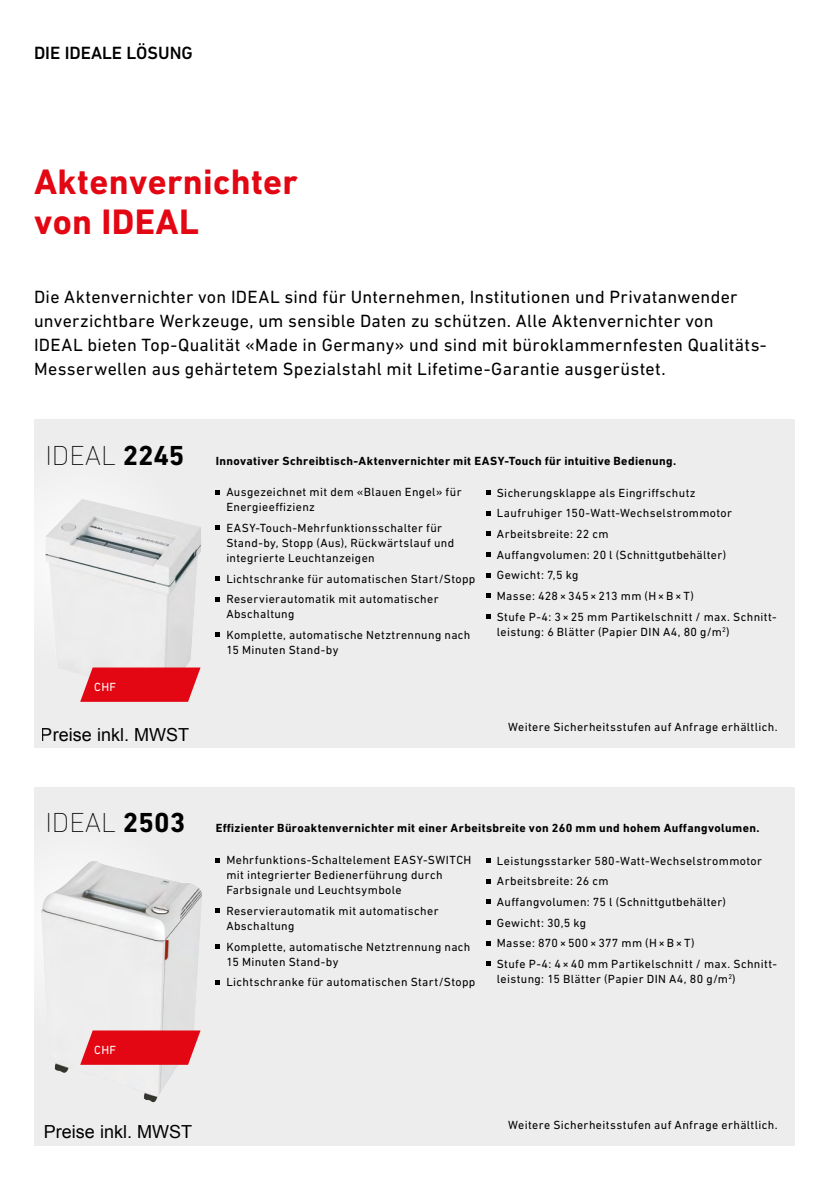
<style>
.page{position:relative;width:840px;height:1191px;background:#fff}
.page>*{position:absolute;margin:0;border:0;box-sizing:border-box;transform-origin:0 0}
._01_Headline_RD{font:700 36px "DIN Next LT Pro";letter-spacing:.01em;color:#e30613}
._03_Headline_small_RD{font:200 28px "DIN Next LT Pro";color:#000}
.Tabellentext_Regular{font:18px/24px "DIN Next LT Pro";letter-spacing:.015em;color:#000}
.t1{font:18px "Arial";color:#000}
._03_Headline_small_RD-2{font:500 18px "DIN Next LT Pro";color:#000}
.Tabellentext_Regular-2{font:12px/15px "DIN Next LT Pro";letter-spacing:.03em;color:#000}
.Tabellentext_Regular-3{font:700 12px "DIN Next LT Pro";letter-spacing:.03em;color:#000}
.t2{font:12px "DIN Next LT Pro";letter-spacing:.035em;color:#fff}
.s1{font-weight:700}
</style>
<div class="page">
<div style="left:34px;top:420px;width:760px;height:328px;background:#ededed"></div>
<div style="left:34px;top:787px;width:760px;height:358px;background:#ededed"></div>
<svg style="left:37px;top:532px;width:8px;height:50px"></svg>
<img style="left:45px;top:499px;width:156px;height:167px">
<img style="left:41px;top:861px;width:161px;height:241px">
<svg style="left:80px;top:666px;width:121px;height:36px;background:#e42833"></svg>
<svg style="left:79px;top:1029px;width:123px;height:36px;background:#e42b36"></svg>
<svg style="left:215px;top:490px;width:5px;height:4px"></svg>
<svg style="left:215px;top:525px;width:5px;height:5px"></svg>
<svg style="left:215px;top:576px;width:5px;height:4px"></svg>
<svg style="left:215px;top:597px;width:5px;height:4px"></svg>
<svg style="left:215px;top:632px;width:5px;height:5px"></svg>
<svg style="left:215px;top:858px;width:5px;height:4px"></svg>
<svg style="left:215px;top:908px;width:5px;height:5px"></svg>
<svg style="left:215px;top:944px;width:5px;height:4px"></svg>
<svg style="left:215px;top:980px;width:5px;height:4px"></svg>
<svg style="left:486px;top:490px;width:4px;height:4px"></svg>
<svg style="left:486px;top:511px;width:4px;height:4px"></svg>
<svg style="left:486px;top:531px;width:4px;height:5px"></svg>
<svg style="left:486px;top:552px;width:4px;height:4px"></svg>
<svg style="left:486px;top:573px;width:4px;height:4px"></svg>
<svg style="left:486px;top:593px;width:4px;height:5px"></svg>
<svg style="left:486px;top:614px;width:4px;height:4px"></svg>
<svg style="left:486px;top:858px;width:4px;height:4px"></svg>
<svg style="left:486px;top:879px;width:4px;height:4px"></svg>
<svg style="left:486px;top:899px;width:4px;height:5px"></svg>
<svg style="left:486px;top:920px;width:4px;height:4px"></svg>
<svg style="left:486px;top:941px;width:4px;height:4px"></svg>
<svg style="left:486px;top:961px;width:4px;height:5px"></svg>
<p class="_03_Headline_small_RD-2" style="left:34px;top:42px;width:160px">DIE IDEALE LÖSUNG</p>
<p class="_01_Headline_RD" style="left:34px;top:161px;width:265px">Aktenvernichter</p>
<p class="_01_Headline_RD" style="left:34px;top:201px;width:166px">von IDEAL</p>
<p class="Tabellentext_Regular" style="left:34px;top:284px;width:704px">Die Aktenvernichter von IDEAL sind für Unternehmen, Institutionen und Privatanwender unverzichtbare Werkzeuge, um sensible Daten zu schützen. Alle Aktenvernichter von</p>
<p class="Tabellentext_Regular" style="left:34px;top:332px;width:733px">IDEAL bieten Top-Qualität «Made in Germany» und sind mit büroklammernfesten Qualitäts-<br>Messerwellen aus gehärtetem Spezialstahl mit Lifetime-Garantie ausgerüstet.</p>
<p class="_03_Headline_small_RD" style="left:45px;top:439px;width:140px">IDEAL <span class="s1">2245</span></p>
<p class="t2" style="left:94px;top:679px;width:24px">CHF</p>
<h3 class="t1" style="left:41px;top:724px;width:149px">Preise inkl. MWST</h3>
<p class="Tabellentext_Regular-3" style="left:215px;top:454px;width:462px">Innovativer Schreibtisch-Aktenvernichter mit EASY-Touch für intuitive Bedienung.</p>
<p class="Tabellentext_Regular-2" style="left:226px;top:484px;width:236px">Ausgezeichnet mit dem «Blauen Engel» für<br>Energieeffizienz</p>
<p class="Tabellentext_Regular-2" style="left:226px;top:520px;width:229px">EASY-Touch-Mehrfunktionsschalter für<br>Stand-by, Stopp (Aus), Rückwärtslauf und integrierte Leuchtanzeigen</p>
<p class="Tabellentext_Regular-2" style="left:226px;top:571px;width:250px">Lichtschranke für automatischen Start/Stopp</p>
<p class="Tabellentext_Regular-2" style="left:226px;top:591px;width:214px">Reservierautomatik mit automatischer<br>Abschaltung</p>
<p class="Tabellentext_Regular-2" style="left:226px;top:627px;width:245px">Komplette, automatische Netztrennung nach<br>15 Minuten Stand-by</p>
<p class="Tabellentext_Regular-2" style="left:496px;top:485px;width:200px">Sicherungsklappe als Eingriffschutz</p>
<p class="Tabellentext_Regular-2" style="left:496px;top:505px;width:237px">Laufruhiger 150-Watt-Wechselstrommotor</p>
<p class="Tabellentext_Regular-2" style="left:496px;top:526px;width:113px">Arbeitsbreite: 22 cm</p>
<p class="Tabellentext_Regular-2" style="left:496px;top:547px;width:230px">Auffangvolumen: 20 l (Schnittgutbehälter)</p>
<p class="Tabellentext_Regular-2" style="left:496px;top:567px;width:83px">Gewicht: 7,5 kg</p>
<p class="Tabellentext_Regular-2" style="left:496px;top:588px;width:198px">Masse: 428×345×213 mm (H×B×T)</p>
<p class="Tabellentext_Regular-2" style="left:496px;top:609px;width:281px">Stufe P-4: 3 × 25 mm Partikelschnitt / max. Schnitt&shy;leistung: 6 Blätter (Papier DIN A4, 80 g/m<sup>2</sup>)</p>
<p class="Tabellentext_Regular-2" style="left:508px;top:719px;width:271px">Weitere Sicherheitsstufen auf Anfrage erhältlich.</p>
<p class="_03_Headline_small_RD" style="left:45px;top:806px;width:141px">IDEAL <span class="s1">2503</span></p>
<p class="t2" style="left:94px;top:1042px;width:24px">CHF</p>
<p class="Tabellentext_Regular-3" style="left:215px;top:821px;width:545px">Effizienter Büroaktenvernichter mit einer Arbeitsbreite von 260 mm und hohem Auffangvolumen.</p>
<p class="Tabellentext_Regular-2" style="left:226px;top:852px;width:246px">Mehrfunktions-Schaltelement EASY-SWITCH mit integrierter Bedienerführung durch<br>Farbsignale und Leuchtsymbole</p>
<p class="Tabellentext_Regular-2" style="left:226px;top:903px;width:214px">Reservierautomatik mit automatischer<br>Abschaltung</p>
<p class="Tabellentext_Regular-2" style="left:226px;top:939px;width:245px">Komplette, automatische Netztrennung nach<br>15 Minuten Stand-by</p>
<p class="Tabellentext_Regular-2" style="left:226px;top:974px;width:250px">Lichtschranke für automatischen Start/Stopp</p>
<p class="Tabellentext_Regular-2" style="left:496px;top:853px;width:266px">Leistungsstarker 580-Watt-Wechselstrommotor</p>
<p class="Tabellentext_Regular-2" style="left:496px;top:873px;width:113px">Arbeitsbreite: 26 cm</p>
<p class="Tabellentext_Regular-2" style="left:496px;top:894px;width:230px">Auffangvolumen: 75 l (Schnittgutbehälter)</p>
<p class="Tabellentext_Regular-2" style="left:496px;top:915px;width:91px">Gewicht: 30,5 kg</p>
<p class="Tabellentext_Regular-2" style="left:496px;top:935px;width:199px">Masse: 870×500×377 mm (H×B×T)</p>
<p class="Tabellentext_Regular-2" style="left:496px;top:956px;width:281px">Stufe P-4: 4 × 40 mm Partikelschnitt / max. Schnitt&shy;leistung: 15 Blätter (Papier DIN A4, 80 g/m<sup>2</sup>)</p>
<h3 class="t1" style="left:44px;top:1122px;width:149px">Preise inkl. MWST</h3>
<p class="Tabellentext_Regular-2" style="left:508px;top:1117px;width:271px">Weitere Sicherheitsstufen auf Anfrage erhältlich.</p>
</div>
